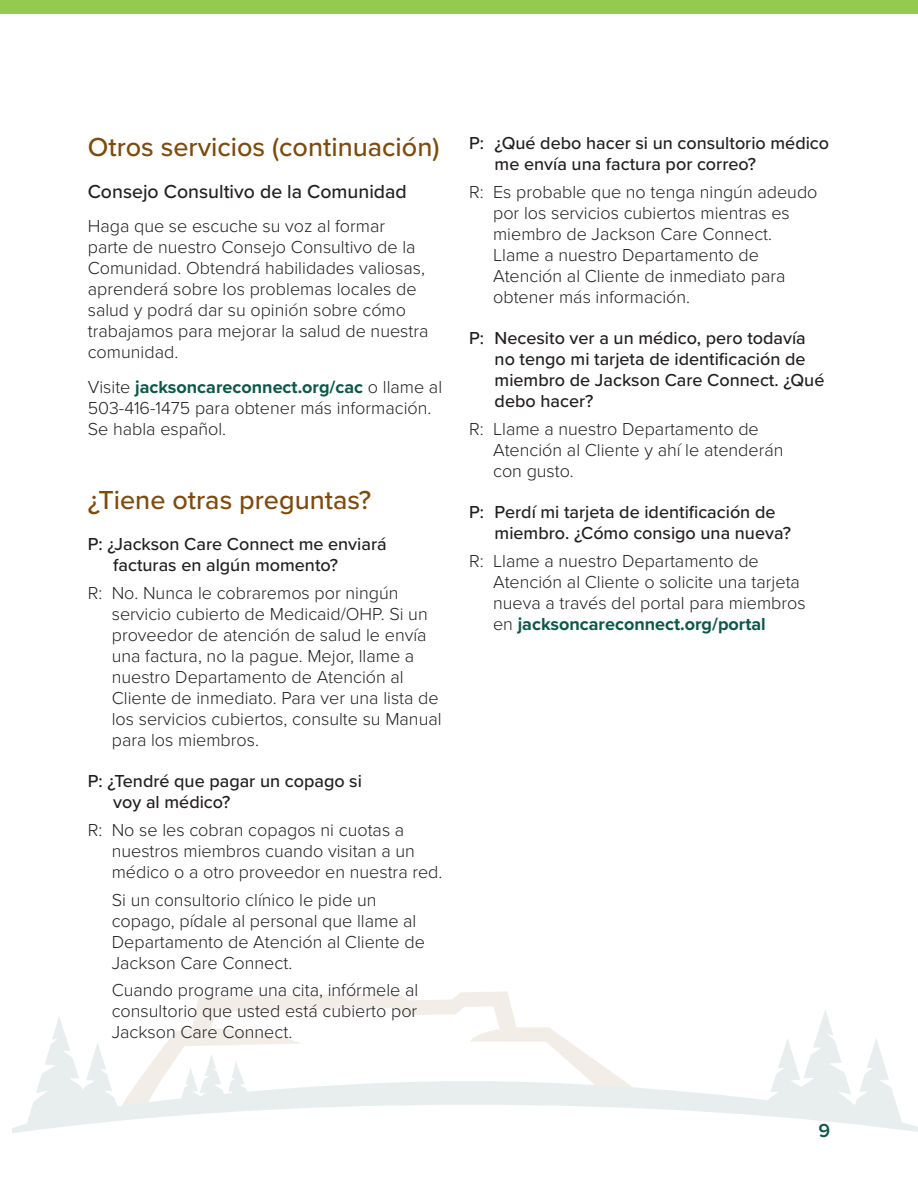
<style>
.page{position:relative;width:918px;height:1188px;background:#fff}
.page>*{position:absolute;margin:0;border:0;box-sizing:border-box;transform-origin:0 0}
.text_head{font:500 27px "Proxima Nova";color:#7d4b0d}
.subhead{font:500 27px "Proxima Nova";color:#7d4b0d}
.text_head-2{font:500 19.5px "Proxima Nova";color:#231f20}
.t1{font:600 19.5px "Proxima Nova";color:#0d584b}
.A{font:300 18px/21px "Proxima Nova";color:#231f20}
.Q{font:500 18px/21px "Proxima Nova";color:#231f20}
.text{font:300 18px/21px "Proxima Nova";color:#231f20}
.s1{font-weight:700;color:#0d584b}
</style>
<div class="page">
<svg style="left:138px;top:991px;width:486px;height:90px"></svg>
<svg style="left:178px;top:1054px;width:74px;height:27px"></svg>
<svg style="left:40px;top:1017px;width:69px;height:64px"></svg>
<svg style="left:774px;top:1009px;width:115px;height:72px"></svg>
<svg style="left:12px;top:1081px;width:906px;height:52px"></svg>
<div style="left:0;top:0;width:918px;height:14px;background:#94ca4e"></div>
<p class="text_head" style="left:88px;top:127px;width:353px">Otros servicios (continuación)</p>
<p class="text_head-2" style="left:88px;top:177px;width:321px">Consejo Consultivo de la Comunidad</p>
<p class="text" style="left:88px;top:215px;width:342px">Haga que se escuche su voz al formar parte de nuestro Consejo Consultivo de la Comunidad. Obtendrá habilidades valiosas, aprenderá sobre los problemas locales de salud y podrá dar su opinión sobre cómo trabajamos para mejorar la salud de nuestra comunidad.</p>
<p class="text" style="left:88px;top:375px;width:356px">Visite <span class="s1">jacksoncareconnect.org/cac</span> o llame al<br>503-416-1475 para obtener más información.<br>Se habla español.</p>
<p class="subhead" style="left:88px;top:480px;width:285px">¿Tiene otras preguntas?</p>
<p class="Q" style="left:113px;top:533px;width:275px;text-indent:-26px">P: ¿Jackson Care Connect me enviará facturas en algún momento?</p>
<p class="A" style="left:112px;top:581px;width:331px;text-indent:-24px">R: No. Nunca le cobraremos por ningún servicio cubierto de Medicaid/OHP. Si un proveedor de atención de salud le envía una factura, no la pague. Mejor, llame a nuestro Departamento de Atención al Cliente de inmediato. Para ver una lista de los servicios cubiertos, consulte su Manual para los miembros.</p>
<p class="Q" style="left:113px;top:770px;width:250px;text-indent:-26px">P: ¿Tendré que pagar un copago si voy al médico?</p>
<p class="A" style="left:112px;top:818px;width:332px;text-indent:-24px">R: No se les cobran copagos ni cuotas a nuestros miembros cuando visitan a un médico o a otro proveedor en nuestra red.</p>
<p class="A" style="left:112px;top:888px;width:315px">Si un consultorio clínico le pide un copago, pídale al personal que llame al Departamento de Atención al Cliente de Jackson Care Connect.</p>
<p class="A" style="left:112px;top:979px;width:308px;text-align:justify">Cuando programe una cita, infórmele al consultorio que usted está cubierto por Jackson Care Connect.</p>
<p class="Q" style="left:495px;top:132px;width:336px;text-indent:-26px">P: ¿Qué debo hacer si un consultorio médico me envía una factura por correo?</p>
<p class="A" style="left:493px;top:180px;width:326px;text-indent:-24px">R: Es probable que no tenga ningún adeudo por los servicios cubiertos mientras es miembro de Jackson Care Connect.<br>Llame a nuestro Departamento de Atención al Cliente de inmediato para obtener más información.</p>
<p class="Q" style="left:495px;top:327px;width:331px;text-indent:-26px">P: Necesito ver a un médico, pero todavía no tengo mi tarjeta de identificación de miembro de Jackson Care Connect. ¿Qué debo hacer?</p>
<p class="A" style="left:493px;top:417px;width:292px;text-indent:-24px">R: Llame a nuestro Departamento de<br>Atención al Cliente y ahí le atenderán con gusto.</p>
<p class="Q" style="left:495px;top:501px;width:298px;text-indent:-26px">P: Perdí mi tarjeta de identificación de miembro. ¿Cómo consigo una nueva?</p>
<p class="A" style="left:493px;top:549px;width:314px;text-indent:-24px">R: Llame a nuestro Departamento de Atención al Cliente o solicite una tarjeta nueva a través del portal para miembros en <span class="s1">jacksoncareconnect.org/portal</span></p>
<p class="t1" style="left:819px;top:1116px;width:13px">9</p>
</div>
